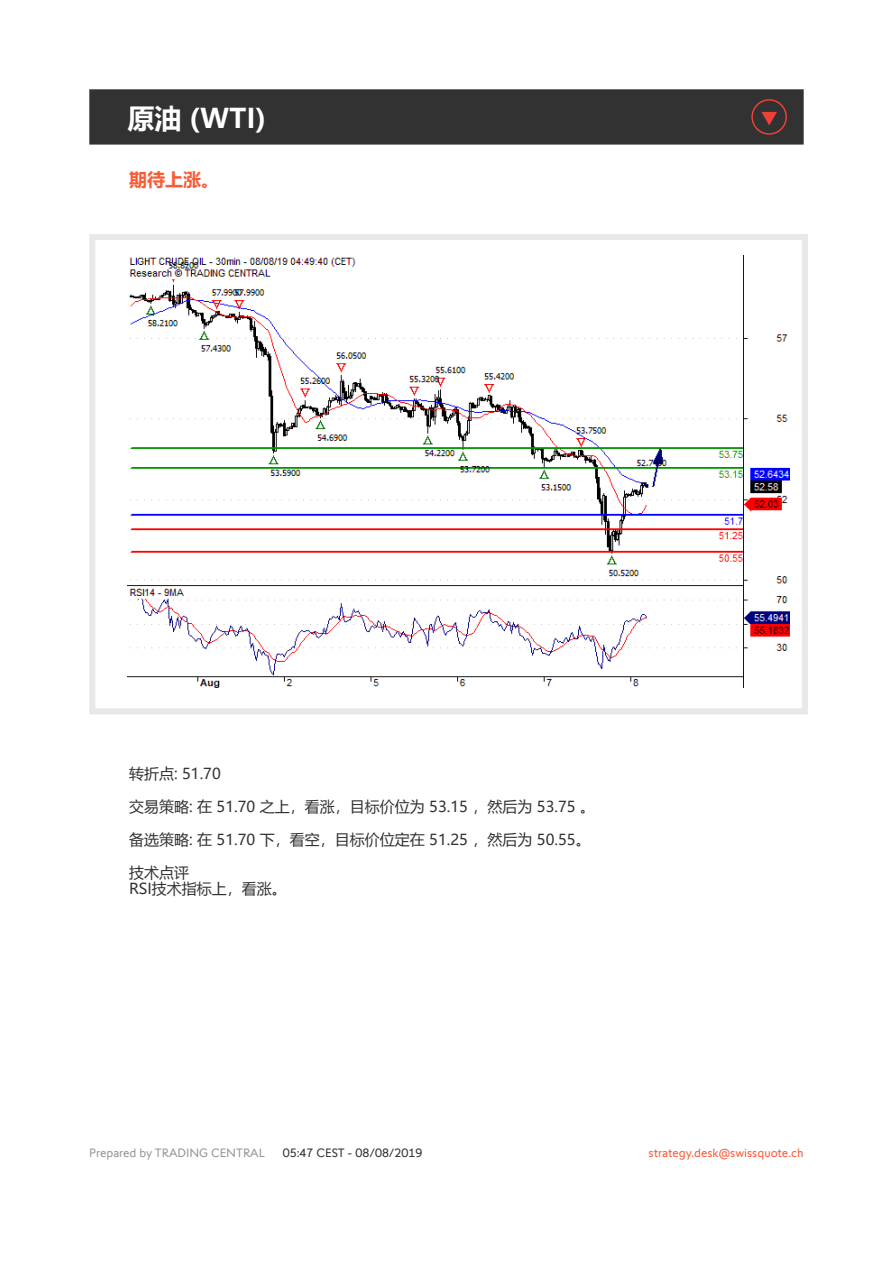
<style>
.page{position:relative;width:893px;height:1263px;background:#fff}
.page>*{position:absolute;margin:0;border:0;box-sizing:border-box;transform-origin:0 0}
.t1{font:700 27px "Microsoft Ya Hei UI";color:#fff}
.t2{font:700 18px "Microsoft Ya Hei UI";color:#fa5b35}
.t3{font:15px/16.5px "Microsoft Ya Hei UI";color:#323232}
.t4{font:12px "Swissquote CT";color:#fa5b35}
.t5{font:12px "Swissquote CT";color:#939598}
.t6{font:12px "Swissquote CT";color:#323232}
</style>
<div class="page">
<div style="left:89px;top:234px;width:719px;height:480px;border:6px solid #e9e8e7"></div>
<div style="left:89px;top:89px;width:715px;height:56px;background:#323232;border:2px solid #323232"></div>
<img style="left:128px;top:255px;width:661px;height:432px">
<svg style="left:751px;top:99px;width:36px;height:36px"></svg>
<h1 class="t1" style="left:128px;top:99px;width:140px">原油 (WTI)</h1>
<p class="t2" style="left:129px;top:167px;width:91px">期待上涨。</p>
<p class="t3" style="left:129px;top:765px;width:93px">转折点: 51.70</p>
<p class="t3" style="left:129px;top:798px;width:468px">交易策略: 在 51.70 之上，看涨，目标价位为 53.15 ，然后为 53.75 。</p>
<p class="t3" style="left:129px;top:831px;width:463px">备选策略: 在 51.70 下，看空，目标价位定在 51.25 ，然后为 50.55。</p>
<p class="t3" style="left:129px;top:864px;width:159px">技术点评<br>RSI技术指标上，看涨。</p>
<p class="t5" style="left:89px;top:1145px;width:177px">Prepared by TRADING CENTRAL</p>
<p class="t6" style="left:283px;top:1145px;width:141px">05:47 CEST - 08/08/2019</p>
<p class="t4" style="left:649px;top:1145px;width:157px">strategy.desk@swissquote.ch</p>
</div>
